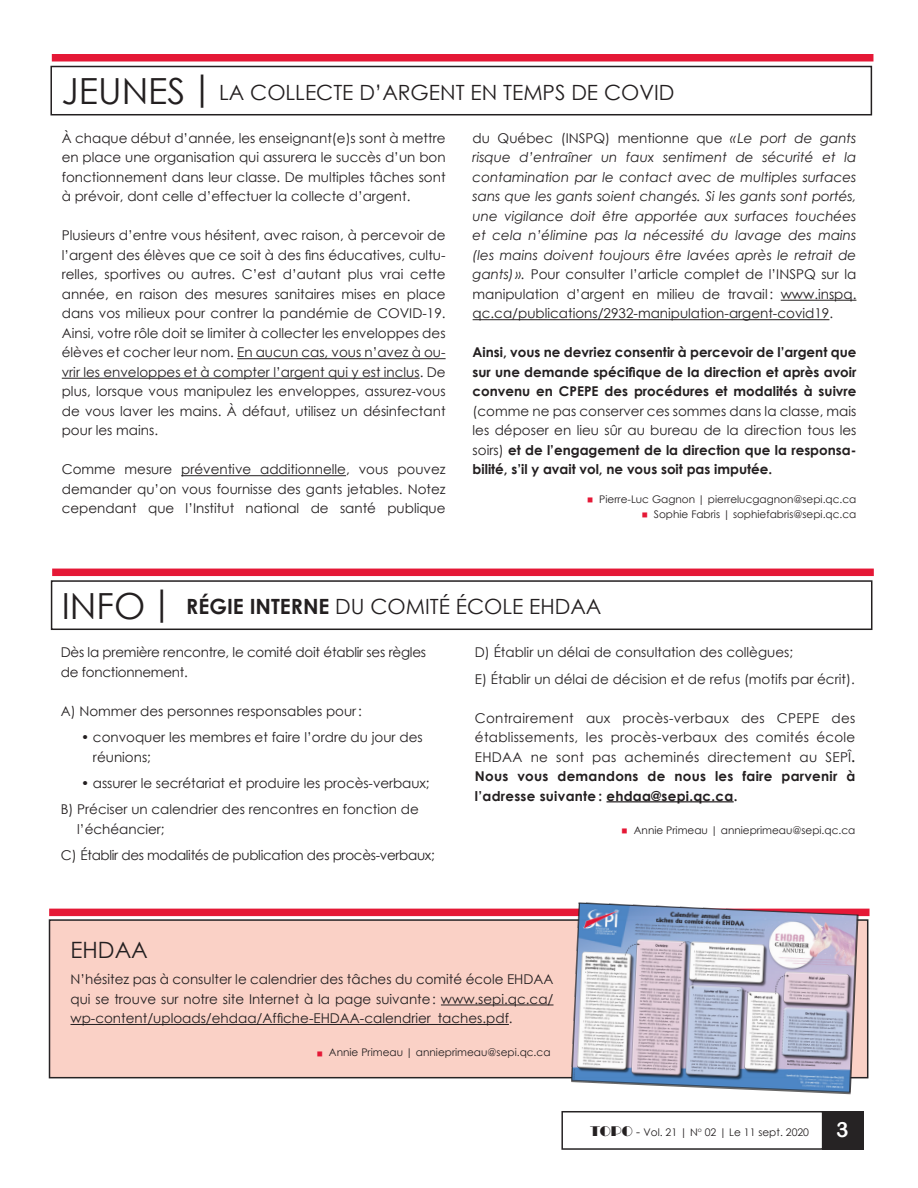
<style>
.page{position:relative;width:918px;height:1188px;background:#fff}
.page>*{position:absolute;margin:0;border:0;box-sizing:border-box;transform-origin:0 0}
.t1{font:22.5px "Century Gothic";color:#231f20}
.t2{font:21px "Century Gothic";color:#231f20}
.t3{font:21px "Arial Rounded MT Bold";color:#fff}
.t4{font:13.5px/19.5px "Century Gothic";color:#231f20;text-align:justify}
.t5{font:italic 13.5px/19.5px "Century Gothic";color:#231f20;text-align:justify}
.t6{font:700 13.5px/19.5px "Century Gothic";color:#231f20;text-align:justify}
.t7{font:13.5px/26.2px "Century Gothic";letter-spacing:-.025em;color:#231f20}
.t8{font:10.5px "Century Gothic";color:#231f20}
.s1{font-size:36px}
.s2{font-style:normal}
.s3{font-weight:700}
.s4{font-size:21px;color:#e51836}
.s5{font-family:"Broadway BT";font-size:13.5px}
.s6{font-size:12px}
</style>
<div class="page">
<div style="left:822px;top:1111px;width:42px;height:39px;background:#262324"></div>
<div style="left:561px;top:1111px;width:262px;height:39px;border:2px solid #262324"></div>
<div style="left:50px;top:66px;width:822px;height:49px;border:2px solid #231f20"></div>
<hr style="left:237px;top:358px;width:209px;height:1px;background:#231f20">
<hr style="left:62px;top:378px;width:358px;height:1px;background:#231f20">
<hr style="left:181px;top:475px;width:165px;height:1px;background:#231f20">
<hr style="left:781px;top:300px;width:75px;height:1px;background:#231f20">
<hr style="left:473px;top:319px;width:356px;height:1px;background:#231f20">
<div style="left:52px;top:54px;width:821px;height:8px;background:#e51836"></div>
<hr style="left:607px;top:801px;width:127px;height:1px;background:#231f20">
<div style="left:51px;top:580px;width:821px;height:50px;border:2px solid #231f20"></div>
<div style="left:52px;top:569px;width:822px;height:7px;background:#e51836"></div>
<div style="left:49px;top:909px;width:821px;height:7px;background:#e51836"></div>
<div style="left:50px;top:920px;width:818px;height:158px;background:#fad1c6"></div>
<hr style="left:441px;top:1005px;width:113px;height:1px;background:#231f20">
<hr style="left:71px;top:1024px;width:438px;height:1px;background:#231f20">
<div style="left:49px;top:919px;width:819px;height:159px;border:2px solid #262324"></div>
<img style="left:571px;top:902px;width:288px;height:192px">
<h2 class="t2" style="left:61px;top:77px;width:615px"><span class="s1">JEUNES|</span> LA COLLECTE D’ARGENT EN TEMPS DE COVID</h2>
<p class="t4" style="left:62px;top:128px;width:385px">À chaque début d’année, les enseignant(e)s sont à mettre en place une organisation qui assurera le succès d’un bon fonctionnement dans leur classe. De multiples tâches sont à prévoir, dont celle d’effectuer la collecte d’argent.</p>
<p class="t4" style="left:62px;top:226px;width:385px">Plusieurs d’entre vous hésitent, avec raison, à percevoir de l’argent des élèves que ce soit à des fins éducatives, cultu&shy;relles, sportives ou autres. C’est d’autant plus vrai cette année, en raison des mesures sanitaires mises en place dans vos milieux pour contrer la pandémie de COVID-19.<br>Ainsi, votre rôle doit se limiter à collecter les enveloppes des élèves et cocher leur nom. En aucun cas, vous n’avez à ou&shy;vrir les enveloppes et à compter l’argent qui y est inclus. De plus, lorsque vous manipulez les enveloppes, assurez-vous de vous laver les mains. À défaut, utilisez un désinfectant pour les mains.</p>
<p class="t4" style="left:62px;top:460px;width:385px">Comme mesure préventive additionnelle, vous pouvez demander qu’on vous fournisse des gants jetables. Notez cependant que l’Institut national de santé publique</p>
<p class="t5" style="left:473px;top:128px;width:385px"><span class="s2">du Québec (INSPQ) mentionne que</span> « Le port de gants risque d’entraîner un faux sentiment de sécurité et la contamination par le contact avec de multiples surfaces sans que les gants soient changés. Si les gants sont portés, une vigilance doit être apportée aux surfaces touchées et cela n’élimine pas la nécessité du lavage des mains (les mains doivent toujours être lavées après le retrait de gants) ». <span class="s2">Pour consulter l’article complet de l’INSPQ sur la manipulation d’argent en milieu de travail: www.inspq. qc.ca/publications/2932-manipulation-argent-covid19.</span></p>
<p class="t6" style="left:473px;top:342px;width:385px">Ainsi, vous ne devriez consentir à percevoir de l’argent que sur une demande spécifique de la direction et après avoir convenu en CPEPE des procédures et modalités à suivre</p>
<p class="t4" style="left:473px;top:401px;width:385px">(comme ne pas conserver ces sommes dans la classe, mais les déposer en lieu sûr au bureau de la direction tous les soirs) <span class="s3">et de l’engagement de la direction que la responsa&shy;bilité, s’il y avait vol, ne vous soit pas imputée.</span></p>
<p class="t8" style="left:586px;top:492px;width:272px"><span class="s4">▪</span> Pierre-Luc Gagnon | pierrelucgagnon@sepi.qc.ca</p>
<p class="t8" style="left:641px;top:507px;width:217px"><span class="s4">▪</span> Sophie Fabris | sophiefabris@sepi.qc.ca</p>
<h2 class="t2" style="left:62px;top:592px;width:541px"><span class="s1">INFO|</span> <span class="s3">RÉGIE INTERNE</span> DU COMITÉ ÉCOLE EHDAA</h2>
<p class="t4" style="left:61px;top:643px;width:367px">Dès la première rencontre, le comité doit établir ses règles de fonctionnement.</p>
<p class="t4" style="left:61px;top:701px;width:302px">A) Nommer des personnes responsables pour:</p>
<p class="t4" style="left:93px;top:727px;width:331px;text-indent:-12px">• convoquer les membres et faire l’ordre du jour des réunions;</p>
<p class="t4" style="left:61px;top:770px;width:370px;line-height:26.2px;text-indent:20px">• assurer le secrétariat et produire les procès-verbaux;<br>B) Préciser un calendrier des rencontres en fonction de</p>
<p class="t7" style="left:61px;top:815px;width:376px;text-indent:16px">l’échéancier;<br>C) Établir des modalités de publication des procès-verbaux;</p>
<p class="t4" style="left:475px;top:639px;width:381px;line-height:26.2px">D) Établir un délai de consultation des collègues;<br>E) Établir un délai de décision et de refus (motifs par écrit).</p>
<p class="t4" style="left:475px;top:708px;width:382px">Contrairement aux procès-verbaux des CPEPE des établissements, les procès-verbaux des comités école EHDAA ne sont pas acheminés directement au SEPÎ<span class="s3">.<br>Nous vous demandons de nous les faire parvenir à l’adresse suivante : ehdaa@sepi.qc.ca.</span></p>
<p class="t8" style="left:621px;top:822px;width:236px"><span class="s4">▪</span> Annie Primeau | annieprimeau@sepi.qc.ca</p>
<h1 class="t1" style="left:71px;top:934px;width:79px">EHDAA</h1>
<p class="t4" style="left:71px;top:969px;width:484px">N’hésitez pas à consulter le calendrier des tâches du comité école EHDAA qui se trouve sur notre site Internet à la page suivante: www.sepi.qc.ca/ wp-content/uploads/ehdaa/Affiche-EHDAA-calendrier_taches.pdf.</p>
<p class="t8" style="left:316px;top:1045px;width:236px"><span class="s4">▪</span> Annie Primeau | annieprimeau@sepi.qc.ca</p>
<p class="t8" style="left:591px;top:1124px;width:220px"><span class="s5">TOPO</span> <span class="s6">-</span> Vol. 21 | N<sup>o</sup> 02 | Le 11 sept. 2020</p>
<h2 class="t3" style="left:836px;top:1117px;width:14px">3</h2>
</div>
